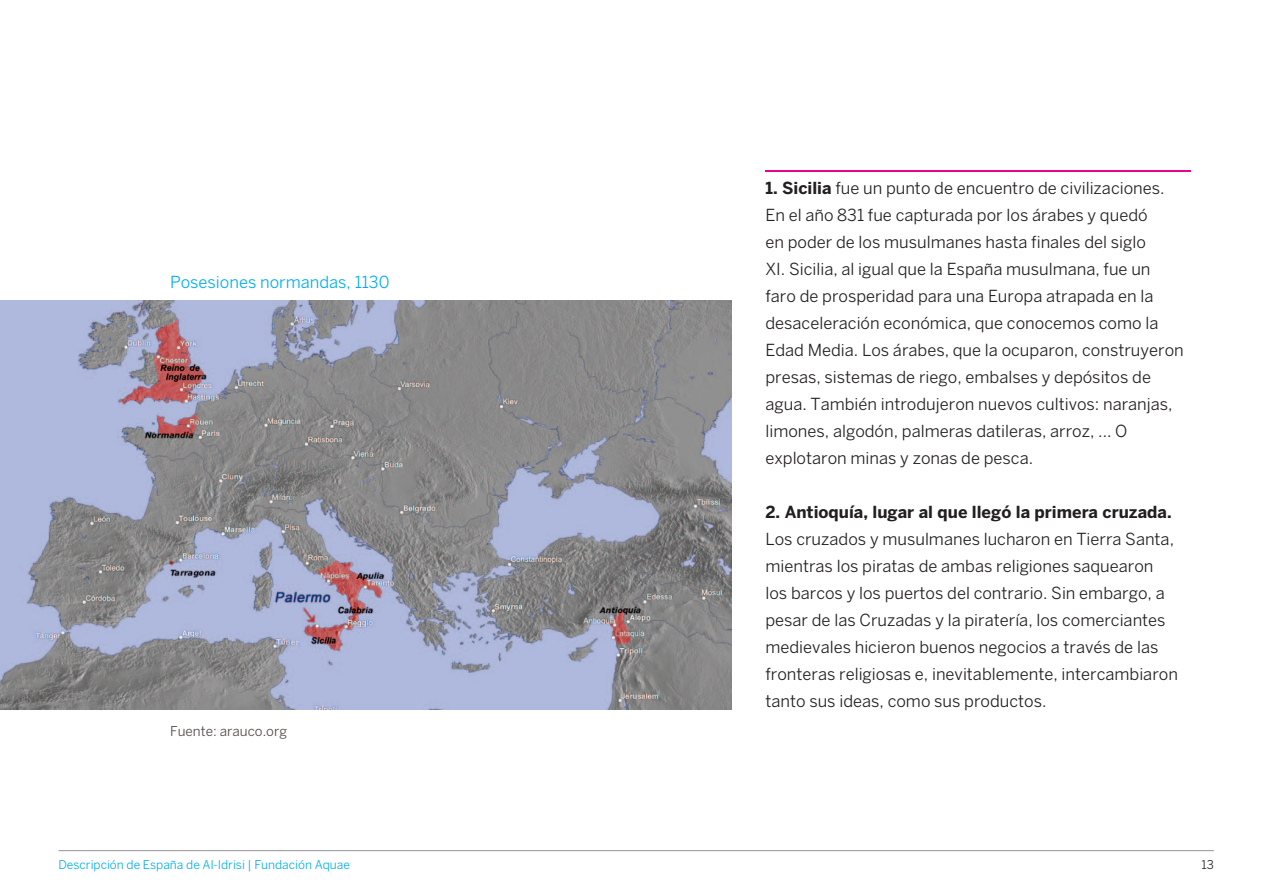
<style>
.page{position:relative;width:1263px;height:893px;background:#fff}
.page>*{position:absolute;margin:0;border:0;box-sizing:border-box;transform-origin:0 0}
.t1{font:16.5px/27px "Benton Sans";color:#231f20}
.t2{font:700 16.5px "Benton Sans";color:#231f20}
.t3{font:16.5px "Benton Sans";color:#00aeef}
.t4{font:13.5px "Benton Sans";color:#524a47}
.t5{font:12px "Benton Sans";color:#00aeef}
.t6{font:12px "Benton Sans";color:#231f20}
.s1{font-weight:700}
</style>
<div class="page">
<hr style="left:58px;top:850px;width:1156px;height:1px;background:#939598">
<hr style="left:765px;top:170px;width:426px;height:2px;background:#ed028c">
<img style="left:0;top:301px;width:732px;height:408px">
<p class="t3" style="left:170px;top:272px;width:221px">Posesiones normandas, 1130</p>
<p class="t4" style="left:170px;top:723px;width:118px">Fuente: arauco.org</p>
<p class="t1" style="left:765px;top:174px;width:420px"><span class="s1">1. Sicilia</span> fue un punto de encuentro de civilizaciones.<br>En el año 831 fue capturada por los árabes y quedó<br>en poder de los musulmanes hasta finales del siglo<br>XI. Sicilia, al igual que la España musulmana, fue un faro de prosperidad para una Europa atrapada en la desaceleración económica, que conocemos como la Edad Media. Los árabes, que la ocuparon, construyeron presas, sistemas de riego, embalses y depósitos de agua. También introdujeron nuevos cultivos: naranjas, limones, algodón, palmeras datileras, arroz, ... O explotaron minas y zonas de pesca.</p>
<p class="t2" style="left:765px;top:502px;width:408px">2. Antioquía, lugar al que llegó la primera cruzada.</p>
<p class="t1" style="left:765px;top:525px;width:414px">Los cruzados y musulmanes lucharon en Tierra Santa, mientras los piratas de ambas religiones saquearon los barcos y los puertos del contrario. Sin embargo, a pesar de las Cruzadas y la piratería, los comerciantes medievales hicieron buenos negocios a través de las fronteras religiosas e, inevitablemente, intercambiaron tanto sus ideas, como sus productos.</p>
<p class="t5" style="left:58px;top:857px;width:293px">Descripción de España de Al-Idrisi | Fundación Aquae</p>
<p class="t6" style="left:1201px;top:857px;width:14px">13</p>
</div>
